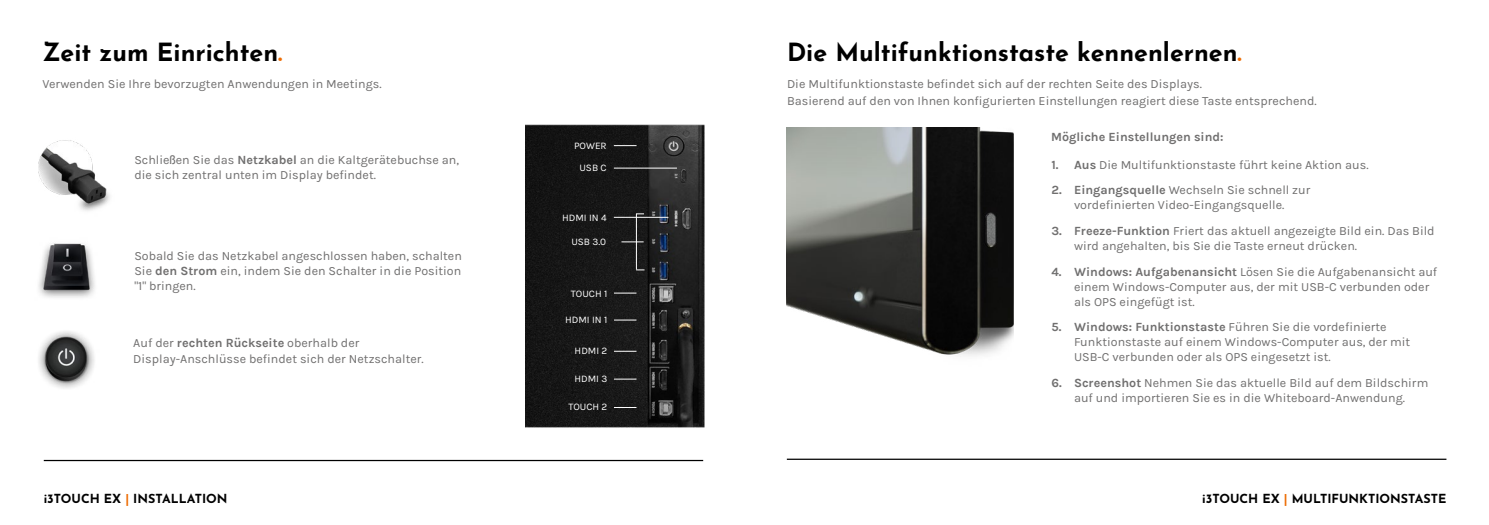
<style>
.page{position:relative;width:1489px;height:525px;background:#fff}
.page>*{position:absolute;margin:0;border:0;box-sizing:border-box;transform-origin:0 0}
.t1{font:700 25px "Josefin Sans";color:#000}
.t2{font:12.5px/15px "Karla";color:#706f6f}
.t3{font:700 12.5px "Josefin Sans";color:#000}
.t4{font:700 12.5px "Karla";color:#706f6f}
.t5{font:10px "Karla";color:#fff}
.s1{color:#ed6d05}
.s2{font-family:"Gill Sans"}
.s3{font-weight:700}
.s4{font-style:inherit}
</style>
<div class="page">
<hr style="left:786px;top:458px;width:660px;height:1px;background:#000">
<hr style="left:44px;top:459px;width:659px;height:2px;background:#000">
<img style="left:806px;top:128px;width:207px;height:229px">
<img style="left:38px;top:331px;width:56px;height:58px">
<img style="left:38px;top:243px;width:57px;height:55px">
<img style="left:38px;top:140px;width:72px;height:71px">
<img style="left:525px;top:124px;width:281px;height:338px">
<svg style="left:614px;top:145px;width:22px;height:1px"></svg>
<svg style="left:614px;top:292px;width:22px;height:1px"></svg>
<svg style="left:614px;top:319px;width:22px;height:1px"></svg>
<svg style="left:614px;top:351px;width:22px;height:1px"></svg>
<svg style="left:614px;top:378px;width:22px;height:1px"></svg>
<svg style="left:614px;top:407px;width:22px;height:1px"></svg>
<hr style="left:614px;top:217px;width:54px;height:1px;background:#fff">
<svg style="left:621px;top:241px;width:22px;height:1px"></svg>
<hr style="left:636px;top:213px;width:1px;height:56px;background:#fff">
<hr style="left:614px;top:168px;width:63px;height:1px;background:#fff">
<h1 class="t1" style="left:43px;top:30px;width:241px">Zeit zum Einrichten<span class="s1">.</span></h1>
<p class="t2" style="left:43px;top:77px;width:340px">Verwenden Sie Ihre bevorzugten Anwendungen in Meetings.</p>
<p class="t2" style="left:134px;top:152px;width:326px">Schlie<span class="s2">ß</span>en Sie das <span class="s3">Netzkabel</span> an die Kaltgerätebuchse an, die sich zentral unten im Display befindet.</p>
<p class="t2" style="left:134px;top:248px;width:329px;text-align:justify">Sobald Sie das Netzkabel angeschlossen haben, schalten Sie <span class="s3">den Strom</span> ein, indem Sie den Schalter in die Position "1" bringen.</p>
<p class="t2" style="left:133px;top:336px;width:292px">Auf der <span class="s3">rechten Rückseite</span> oberhalb der<br>Display-Anschlüsse befindet sich der Netzschalter.</p>
<p class="t5" style="left:574px;top:140px;width:34px">POWER</p>
<p class="t5" style="left:579px;top:162px;width:29px">USB C</p>
<p class="t5" style="left:562px;top:212px;width:46px">HDMI IN 4</p>
<p class="t5" style="left:571px;top:236px;width:36px">USB 3.0</p>
<p class="t5" style="left:571px;top:287px;width:38px">TOUCH 1</p>
<p class="t5" style="left:565px;top:314px;width:44px">HDMI IN 1</p>
<p class="t5" style="left:574px;top:345px;width:34px">HDMI 2</p>
<p class="t5" style="left:574px;top:373px;width:34px">HDMI 3</p>
<p class="t5" style="left:568px;top:401px;width:41px">TOUCH 2</p>
<h1 class="t1" style="left:787px;top:30px;width:456px">Die Multifunktionstaste kennenlernen<span class="s1">.</span></h1>
<p class="t2" style="left:787px;top:76px;width:531px;line-height:16.2px">Die Multifunktionstaste befindet sich auf der rechten Seite des Displays.<br>Basierend auf den von Ihnen konfigurierten Einstellungen reagiert diese Taste entsprechend.</p>
<p class="t4" style="left:1051px;top:130px;width:174px">Mögliche Einstellungen sind:</p>
<p class="t2" style="left:1051px;top:157px;width:318px"><span class="s3">1. Aus</span> Die Multifunktionstaste führt keine Aktion aus.</p>
<p class="t2" style="left:1051px;top:183px;width:260px;text-align:center"><span class="s3">2. Eingangsquelle</span> Wechseln Sie schnell zur vordefinierten Video-Eingangsquelle.</p>
<p class="t2" style="left:1073px;top:223px;width:362px;text-indent:-22px"><span class="s3">3. Freeze-Funktion</span> Friert das aktuell angezeigte Bild ein. Das Bild wird angehalten, bis Sie die Taste erneut drücken.</p>
<p class="t2" style="left:1073px;top:264px;width:365px;text-indent:-22px"><span class="s3">4. Windows: Aufgabenansicht</span> Lösen Sie die Aufgabenansicht auf einem Windows-Computer aus, der mit USB-C verbunden oder als OPS eingefügt ist.</p>
<p class="t2" style="left:1073px;top:320px;width:338px;text-indent:-22px"><span class="s3">5. Windows: Funktionstaste</span> Führen Sie die vordefinierte<br>Funktionstaste auf einem Windows-Computer aus, der mit<br>USB-C verbunden oder als OPS eingesetzt ist.</p>
<p class="t2" style="left:1051px;top:375px;width:378px;text-align:center"><span class="s3">6. Screenshot</span> Nehmen Sie das aktuelle Bild auf dem Bildschirm auf und importieren Sie es in die Whiteboard-Anwendung.</p>
<p class="t3" style="left:44px;top:487px;width:185px"><span class="s4">i3TOUCH EX</span> <span class="s1">|</span> INSTALLATION</p>
<p class="t3" style="left:1202px;top:487px;width:246px"><span class="s4">i3TOUCH EX</span> <span class="s1">|</span> MULTIFUNKTIONSTASTE</p>
</div>
